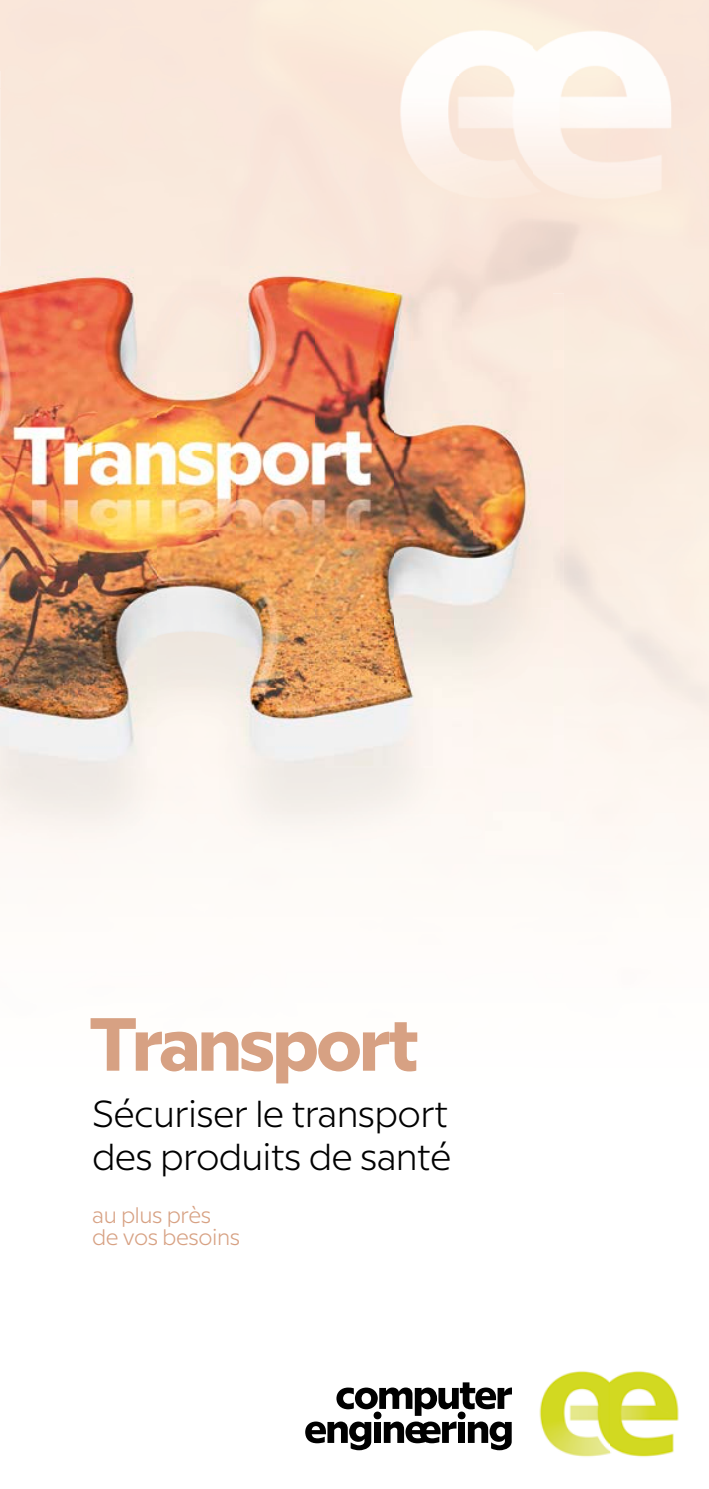
<style>
.page{position:relative;width:709px;height:1489px;background:#fff}
.page>*{position:absolute;margin:0;border:0;box-sizing:border-box;transform-origin:0 0}
.t1{font:700 75px "Milliard";letter-spacing:-.04em;color:#d7a183}
.t2{font:300 37.5px/42.5px "Milliard";letter-spacing:-.02em;color:#000}
.t3{font:300 22.5px/22.5px "Milliard";letter-spacing:-.02em;color:#d7a183}
</style>
<div class="page">
<svg style="left:336px;top:1382px;width:176px;height:33px"></svg>
<svg style="left:305px;top:1421px;width:66px;height:29px"></svg>
<div style="left:374px;top:1421px;width:7px;height:21px;background:#000"></div>
<div style="left:373px;top:1411px;width:8px;height:8px;background:#000;border-radius:50%"></div>
<svg style="left:384px;top:1421px;width:72px;height:22px"></svg>
<div style="left:457px;top:1411px;width:8px;height:8px;background:#000;border-radius:50%"></div>
<div style="left:458px;top:1421px;width:7px;height:21px;background:#000"></div>
<svg style="left:468px;top:1421px;width:43px;height:29px"></svg>
<img style="left:539px;top:1371px;width:140px;height:86px">
<img style="left:385px;top:0;width:298px;height:231px">
<img style="left:0;top:266px;width:552px;height:501px">
<img style="left:0;top:293px;width:1px;height:474px">
<h1 class="t1" style="left:89px;top:987px;width:331px">Transport</h1>
<p class="t2" style="left:92px;top:1090px;width:361px">Sécuriser le transport des produits de santé</p>
<p class="t3" style="left:92px;top:1201px;width:150px">au plus près de vos besoins</p>
</div>
